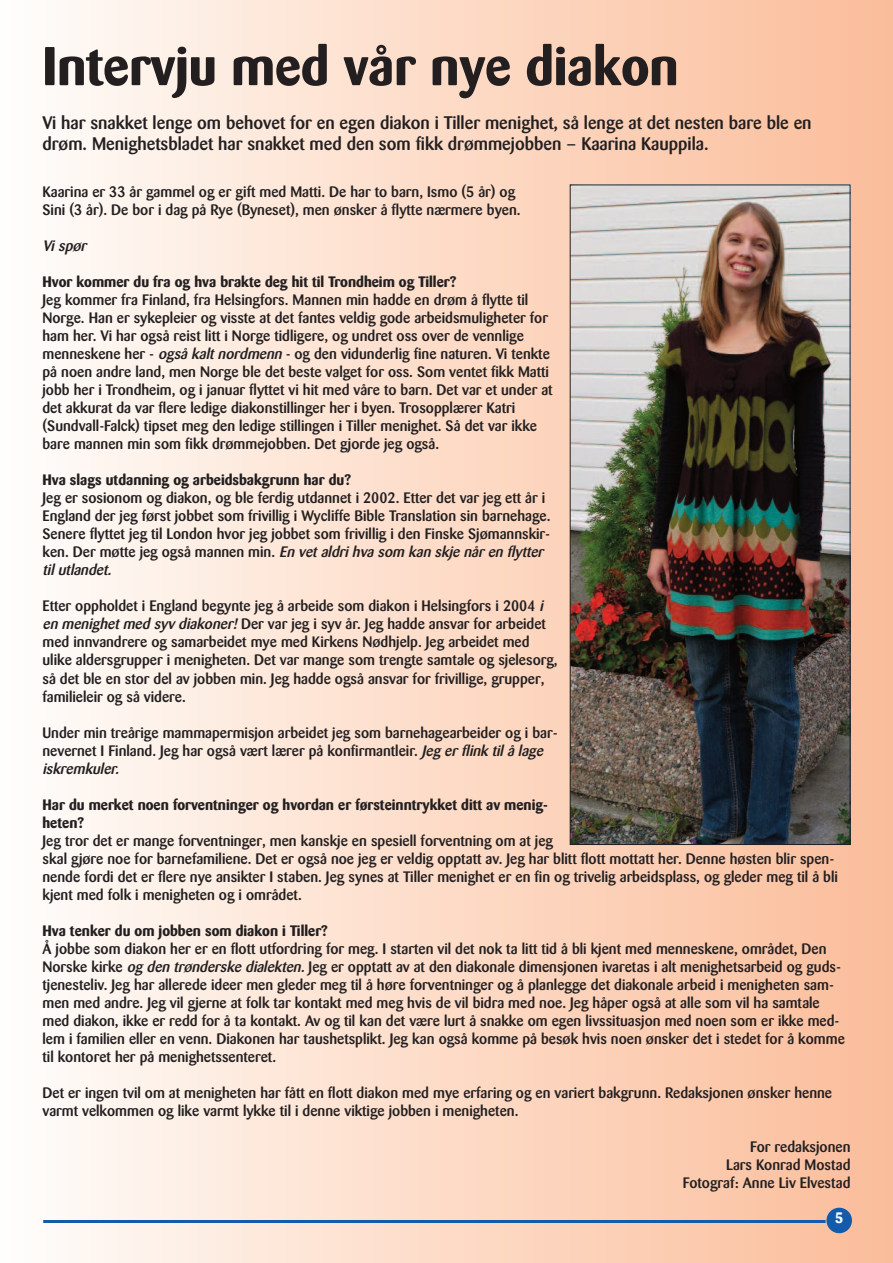
<style>
.page{position:relative;width:893px;height:1263px;background:#fff}
.page>*{position:absolute;margin:0;border:0;box-sizing:border-box;transform-origin:0 0}
.t1{font:700 54px "Barmeno";color:#231f20}
.t2{font:500 18px/21.6px "Barmeno";color:#231f20}
.t3{font:500 15px/18px "Barmeno";color:#231f20}
.t4{font:700 15px/18px "Barmeno";color:#231f20}
.t5{font:italic 500 15px "Barmeno";color:#231f20}
.t6{font:700 15px "Barmeno";color:#fff}
.s1{font-style:italic}
</style>
<div class="page">
<div style="left:0;top:0;width:893px;height:1263px;background:linear-gradient(to right,#fffdfa,#fabb98)"></div>
<div style="left:826px;top:1208px;width:26px;height:25px;background:#135cab;border-radius:50%"></div>
<hr style="left:43px;top:1220px;width:783px;height:3px;background:#135cab">
<img style="left:572px;top:187px;width:276px;height:656px">
<div style="left:570px;top:185px;width:280px;height:660px;border:1px solid #231f20"></div>
<h1 class="t1" style="left:43px;top:39px;width:638px">Intervju med vår nye diakon</h1>
<p class="t2" style="left:43px;top:113px;width:771px">Vi har snakket lenge om behovet for en egen diakon i Tiller menighet, så lenge at det nesten bare ble en drøm. Menighetsbladet har snakket med den som fikk drømmejobben – Kaarina Kauppila.</p>
<p class="t3" style="left:43px;top:184px;width:480px">Kaarina er 33 år gammel og er gift med Matti. De har to barn, Ismo (5 år) og<br>Sini (3 år). De bor i dag på Rye (Byneset), men ønsker å flytte nærmere byen.</p>
<p class="t5" style="left:43px;top:240px;width:48px">Vi spør</p>
<p class="t4" style="left:43px;top:273px;width:415px">Hvor kommer du fra og hva brakte deg hit til Trondheim og Tiller?</p>
<p class="t3" style="left:43px;top:292px;width:512px">Jeg kommer fra Finland, fra Helsingfors. Mannen min hadde en drøm å flytte til Norge. Han er sykepleier og visste at det fantes veldig gode arbeidsmuligheter for ham her. Vi har også reist litt i Norge tidligere, og undret oss over de vennlige menneskene her - <span class="s1">ogsåkaltnordmenn</span>- og den vidunderlig fine naturen. Vi tenkte på noen andre land, men Norge ble det beste valget for oss. Som ventet fikk Matti jobb her i Trondheim, og i januar flyttet vi hit med våre to barn. Det var et under at det akkurat da var flere ledige diakonstillinger her i byen. Trosopplærer Katri (Sundvall-Falck) tipset meg den ledige stillingen i Tiller menighet. Så det var ikke bare mannen min som fikk drømmejobben. Det gjorde jeg også.</p>
<p class="t4" style="left:43px;top:472px;width:310px">Hva slags utdanning og arbeidsbakgrunn har du?</p>
<p class="t3" style="left:43px;top:490px;width:509px">Jeg er sosionom og diakon, og ble ferdig utdannet i 2002. Etter det var jeg ett år i England der jeg først jobbet som frivillig i Wycliffe Bible Translation sin barnehage.<br>Senere flyttet jeg til London hvor jeg jobbet som frivillig i den Finske Sjømannskir&shy;ken. Der møtte jeg også mannen min. <span class="s1">Envetaldrihvasomkanskjenårenflytter til utlandet.</span></p>
<p class="t3" style="left:43px;top:598px;width:517px">Etter oppholdet i England begynte jeg å arbeide som diakon i Helsingfors i 2004 <span class="s1">i enmenighetmedsyvdiakoner!</span>Der var jeg i syv år. Jeg hadde ansvar for arbeidet med innvandrere og samarbeidet mye med Kirkens Nødhjelp. Jeg arbeidet med ulike aldersgrupper i menigheten. Det var mange som trengte samtale og sjelesorg, så det ble en stor del av jobben min. Jeg hadde også ansvar for frivillige, grupper, familieleir og så videre.</p>
<p class="t3" style="left:43px;top:724px;width:516px">Under min treårige mammapermisjon arbeidet jeg som barnehagearbeider og i bar&shy;nevernet I Finland. Jeg har også vært lærer på konfirmantleir. <span class="s1">Jegerflink tilålage iskremkuler.</span></p>
<p class="t4" style="left:43px;top:796px;width:507px">Har du merket noen forventninger og hvordan er førsteinntrykket ditt av menig&shy;heten?</p>
<p class="t3" style="left:43px;top:833px;width:797px">Jeg tror det er mange forventninger, men kanskje en spesiell forventning om at jeg<br>skal gjøre noe for barnefamiliene. Det er også noe jeg er veldig opptatt av. Jeg har blitt flott mottatt her. Denne høsten blir spen&shy;nende fordi det er flere nye ansikter I staben. Jeg synes at Tiller menighet er en fin og trivelig arbeidsplass, og gleder meg til å bli kjent med folk i menigheten og i området.</p>
<p class="t4" style="left:43px;top:922px;width:287px">Hva tenker du om jobben som diakon i Tiller?</p>
<p class="t3" style="left:43px;top:941px;width:804px">Å jobbe som diakon her er en flott utfordring for meg. I starten vil det nok ta litt tid å bli kjent med menneskene, området, Den Norske kirke <span class="s1">ogdentrønderskedialekten.</span>Jeg er opptatt av at den diakonale dimensjonen ivaretas i alt menighetsarbeid og guds&shy;tjenesteliv. Jeg har allerede ideer men gleder meg til å høre forventninger og å planlegge det diakonale arbeid i menigheten sam&shy;men med andre. Jeg vil gjerne at folk tar kontakt med meg hvis de vil bidra med noe. Jeg håper også at alle som vil ha samtale med diakon, ikke er redd for å ta kontakt. Av og til kan det være lurt å snakke om egen livssituasjon med noen som er ikke med&shy;lem i familien eller en venn. Diakonen har taushetsplikt. Jeg kan også komme på besøk hvis noen ønsker det i stedet for å komme til kontoret her på menighetssenteret.</p>
<p class="t3" style="left:43px;top:1085px;width:791px">Det er ingen tvil om at menigheten har fått en flott diakon med mye erfaring og en variert bakgrunn. Redaksjonen ønsker henne varmt velkommen og like varmt lykke til i denne viktige jobben i menigheten.</p>
<p class="t3" style="left:683px;top:1139px;width:169px;text-align:right">For redaksjonen<br>Lars Konrad Mostad<br>Fotograf: Anne Liv Elvestad</p>
<p class="t6" style="left:835px;top:1210px;width:10px">5</p>
</div>
